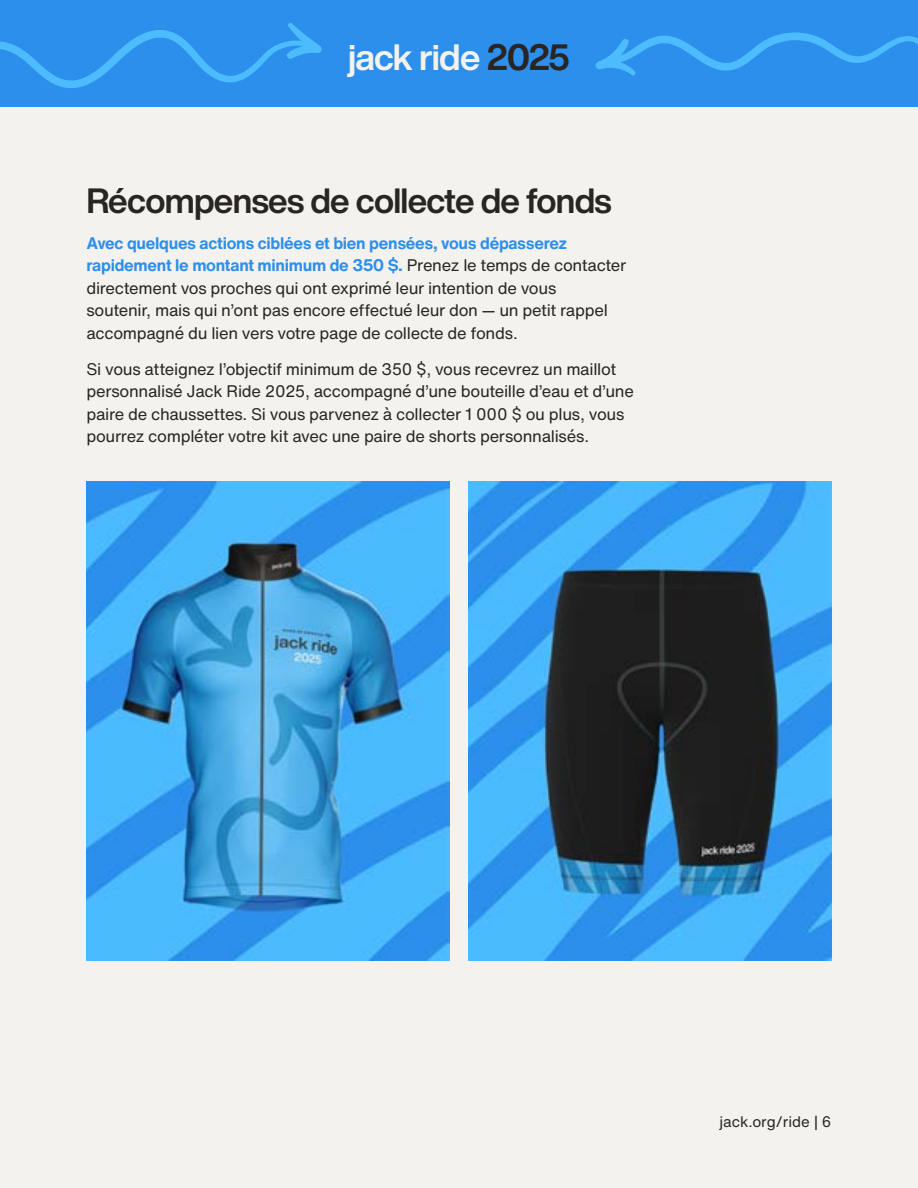
<style>
.page{position:relative;width:918px;height:1188px;background:#fff}
.page>*{position:absolute;margin:0;border:0;box-sizing:border-box;transform-origin:0 0}
.t1{font:700 36px "Helvetica Now Display";letter-spacing:-.025em;color:#f4f2ef}
.t2{font:700 34.5px "Helvetica Now Display";letter-spacing:-.02em;color:#292522}
.t3{font:16.5px/22.5px "Helvetica Now Text";letter-spacing:-.015em;color:#292522}
.t4{font:15px "Helvetica Now Text";color:#292522}
.s1{color:#292522}
.s2{font-weight:700;color:#2b8feb}
</style>
<div class="page">
<div style="left:0;top:107px;width:918px;height:1081px;background:#f4f2ef"></div>
<div style="left:0;top:0;width:918px;height:107px;background:#2b8feb"></div>
<svg style="left:0;top:23px;width:322px;height:65px"></svg>
<svg style="left:595px;top:32px;width:323px;height:44px"></svg>
<img style="left:469px;top:482px;width:363px;height:479px">
<img style="left:86px;top:482px;width:363px;height:479px">
<h1 class="t1" style="left:348px;top:32px;width:223px">jack ride <span class="s1">2025</span></h1>
<h2 class="t2" style="left:86px;top:177px;width:527px">Récompenses de collecte de fonds</h2>
<p class="t3" style="left:86px;top:232px;width:541px"><span class="s2">Avec quelques actions ciblées et bien pensées, vous dépasserez rapidement le montant minimum de 350 $.</span> Prenez le temps de contacter directement vos proches qui ont exprimé leur intention de vous<br>soutenir, mais qui n’ont pas encore effectué leur don — un petit rappel accompagné du lien vers votre page de collecte de fonds.</p>
<p class="t3" style="left:86px;top:358px;width:549px">Si vous atteignez l’objectif minimum de 350 $, vous recevrez un maillot personnalisé Jack Ride 2025, accompagné d’une bouteille d’eau et d’une paire de chaussettes. Si vous parvenez à collecter 1 000 $ ou plus, vous pourrez compléter votre kit avec une paire de shorts personnalisés.</p>
<p class="t4" style="left:719px;top:1111px;width:114px">jack.org/ride | 6</p>
</div>
